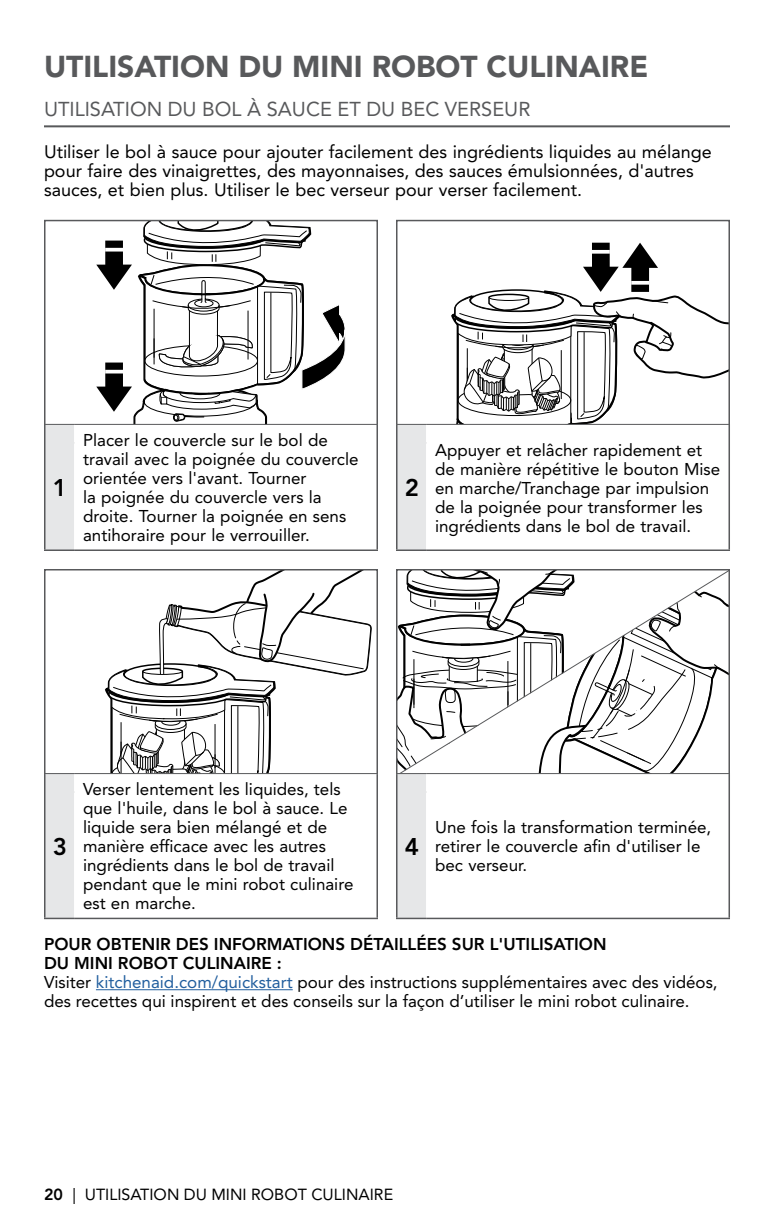
<style>
.page{position:relative;width:774px;height:1224px;background:#fff}
.page>*{position:absolute;margin:0;border:0;box-sizing:border-box;transform-origin:0 0}
.t1{font:900 30px "Avenir LT Std";color:#58595b}
.t2{font:800 24px "Avenir LT Std";color:#000}
.t3{font:20px "Avenir LT Std";color:#58595b}
.t4{font:18px/19px "Avenir LT Std";color:#000}
.t5{font:17px/19px "Avenir LT Std";color:#000}
.t6{font:16px "Avenir LT Std";color:#000}
.s1{font-weight:800}
.s2{color:#215e9e}
</style>
<div class="page">
<hr style="left:44px;top:125px;width:686px;height:2px;background:#58595b">
<svg style="left:47px;top:223px;width:328px;height:201px"></svg>
<div style="left:44px;top:220px;width:334px;height:224px;border:2px solid #58595b"></div>
<svg style="left:399px;top:242px;width:328px;height:182px"></svg>
<div style="left:396px;top:220px;width:334px;height:224px;border:2px solid #58595b"></div>
<div style="left:46px;top:425px;width:28px;height:125px;background:#e6e7e8"></div>
<svg style="left:74px;top:425px;width:655px;height:125px"></svg>
<hr style="left:44px;top:424px;width:30px;height:1px;background:#58595b">
<hr style="left:74px;top:424px;width:304px;height:1px;background:#58595b">
<hr style="left:396px;top:424px;width:30px;height:1px;background:#58595b">
<hr style="left:426px;top:424px;width:304px;height:1px;background:#58595b">
<hr style="left:44px;top:425px;width:2px;height:125px;background:#58595b">
<hr style="left:729px;top:425px;width:1px;height:125px;background:#58595b">
<hr style="left:44px;top:550px;width:30px;height:1px;background:#58595b">
<hr style="left:74px;top:550px;width:304px;height:1px;background:#58595b">
<hr style="left:396px;top:550px;width:30px;height:1px;background:#58595b">
<hr style="left:426px;top:550px;width:304px;height:1px;background:#58595b">
<hr style="left:376px;top:425px;width:2px;height:125px;background:#58595b">
<hr style="left:396px;top:425px;width:2px;height:125px;background:#58595b">
<hr style="left:96px;top:989px;width:197px;height:1px;background:#215e9e">
<svg style="left:105px;top:572px;width:267px;height:201px"></svg>
<div style="left:44px;top:569px;width:334px;height:224px;border:2px solid #58595b"></div>
<svg style="left:399px;top:572px;width:328px;height:201px"></svg>
<div style="left:396px;top:569px;width:334px;height:224px;border:2px solid #58595b"></div>
<div style="left:46px;top:774px;width:28px;height:144px;background:#e6e7e8"></div>
<svg style="left:74px;top:774px;width:655px;height:144px"></svg>
<hr style="left:44px;top:773px;width:30px;height:1px;background:#58595b">
<hr style="left:74px;top:773px;width:304px;height:1px;background:#58595b">
<hr style="left:396px;top:773px;width:30px;height:1px;background:#58595b">
<hr style="left:426px;top:773px;width:304px;height:1px;background:#58595b">
<hr style="left:44px;top:774px;width:2px;height:144px;background:#58595b">
<hr style="left:396px;top:774px;width:2px;height:144px;background:#58595b">
<hr style="left:44px;top:918px;width:30px;height:1px;background:#58595b">
<hr style="left:74px;top:918px;width:304px;height:1px;background:#58595b">
<hr style="left:396px;top:918px;width:30px;height:1px;background:#58595b">
<hr style="left:426px;top:918px;width:304px;height:1px;background:#58595b">
<hr style="left:376px;top:774px;width:2px;height:144px;background:#58595b">
<hr style="left:729px;top:774px;width:1px;height:144px;background:#58595b">
<h1 class="t1" style="left:44px;top:48px;width:606px">UTILISATION DU MINI ROBOT CULINAIRE</h1>
<p class="t3" style="left:44px;top:98px;width:488px">UTILISATION DU BOL À SAUCE ET DU BEC VERSEUR</p>
<p class="t4" style="left:44px;top:142px;width:669px">Utiliser le bol à sauce pour ajouter facilement des ingrédients liquides au mélange pour faire des vinaigrettes, des mayonnaises, des sauces émulsionnées, d'autres sauces, et bien plus. Utiliser le bec verseur pour verser facilement.</p>
<h2 class="t2" style="left:53px;top:474px;width:16px">1</h2>
<p class="t5" style="left:83px;top:431px;width:277px">Placer le couvercle sur le bol de travail avec la poignée du couvercle orientée vers l'avant. Tourner<br>la poignée du couvercle vers la droite. Tourner la poignée en sens antihoraire pour le verrouiller.</p>
<h2 class="t2" style="left:405px;top:474px;width:16px">2</h2>
<p class="t5" style="left:435px;top:440px;width:287px">Appuyer et relâcher rapidement et de manière répétitive le bouton Mise en marche/Tranchage par impulsion de la poignée pour transformer les ingrédients dans le bol de travail.</p>
<h2 class="t2" style="left:53px;top:832px;width:16px">3</h2>
<p class="t5" style="left:83px;top:780px;width:272px">Verser lentement les liquides, tels que l'huile, dans le bol à sauce. Le liquide sera bien mélangé et de manière efficace avec les autres ingrédients dans le bol de travail pendant que le mini robot culinaire est en marche.</p>
<h2 class="t2" style="left:405px;top:832px;width:16px">4</h2>
<p class="t5" style="left:435px;top:818px;width:278px">Une fois la transformation terminée, retirer le couvercle afin d'utiliser le bec verseur.</p>
<p class="t5" style="left:44px;top:935px;width:675px"><span class="s1">POUR OBTENIR DES INFORMATIONS DÉTAILLÉES SUR L'UTILISATION<br>DU MINI ROBOT CULINAIRE :<br></span>Visiter <span class="s2">kitchenaid.com/quickstart</span> pour des instructions supplémentaires avec des vidéos, des recettes qui inspirent et des conseils sur la façon d’utiliser le mini robot culinaire.</p>
<p class="t6" style="left:44px;top:1185px;width:351px"><span class="s1">20</span> | UTILISATION DU MINI ROBOT CULINAIRE</p>
</div>
